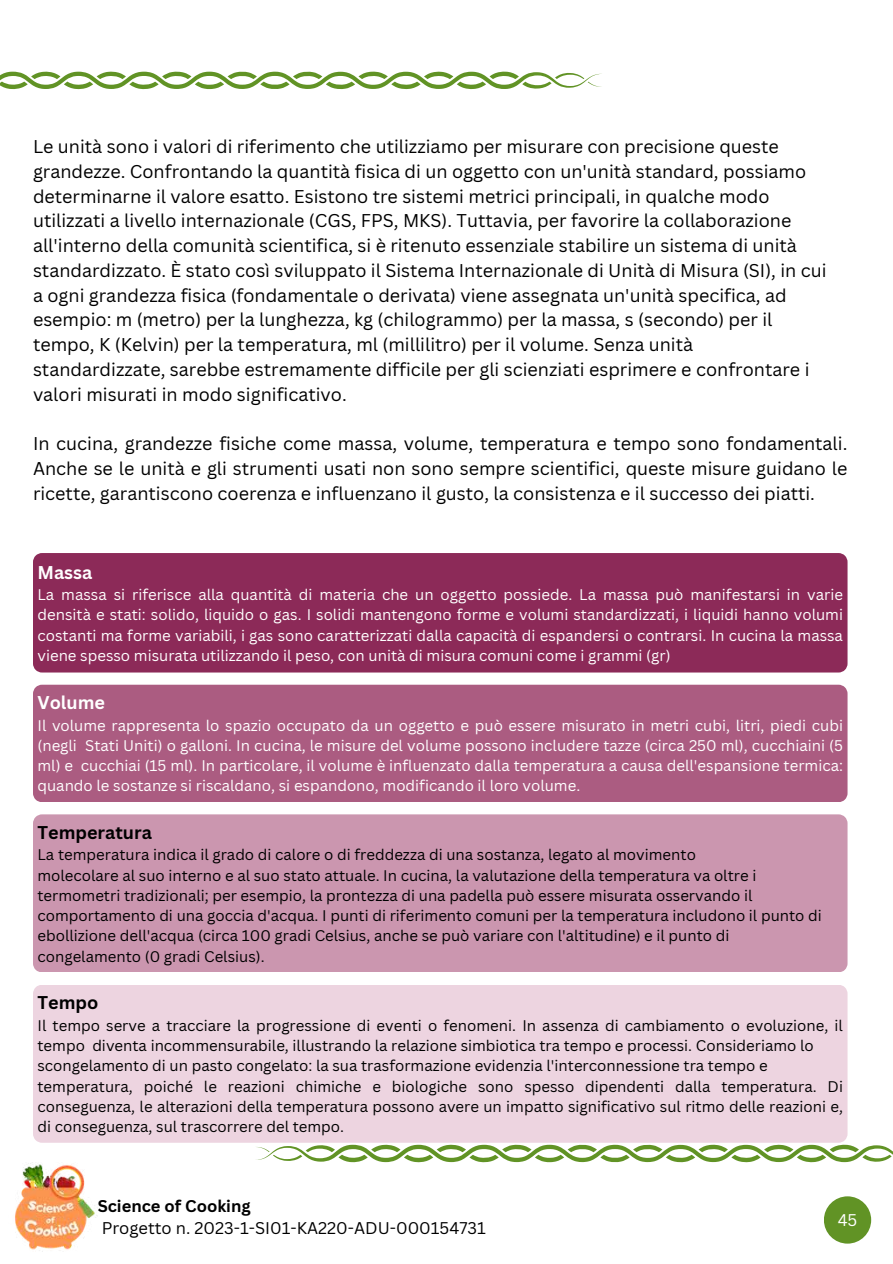
<style>
.page{position:relative;width:893px;height:1264px;background:#fff}
.page>*{position:absolute;margin:0;border:0;box-sizing:border-box;transform-origin:0 0}
.t1{font:18px/24.8px "Canva Sans";color:#000}
.t2{font:700 18px "Canva Sans";color:#000}
.t3{font:700 18px "Canva Sans";color:#fff}
.t4{font:16.5px "Canva Sans";color:#000}
.t5{font:700 16.5px "Canva Sans";color:#000}
.t6{font:16.5px "Canva Sans";color:#fff}
.t7{font:15px/20.2px "Canva Sans";color:#000}
.t8{font:15px/20.2px "Canva Sans";color:#fff;text-align:justify}
</style>
<div class="page">
<img style="left:15px;top:1162px;width:82px;height:89px">
<div style="left:823px;top:1196px;width:48px;height:47px;background:#619325;border-radius:50%"></div>
<svg style="left:256px;top:1144px;width:636px;height:18px"></svg>
<svg style="left:0;top:71px;width:602px;height:18px"></svg>
<div style="left:33px;top:553px;width:814px;height:119px;background:#8c2a58"></div>
<div style="left:33px;top:684px;width:814px;height:118px;background:#ab5c81"></div>
<div style="left:33px;top:814px;width:814px;height:158px;background:#cb96af"></div>
<div style="left:33px;top:985px;width:814px;height:157px;background:#edd4e0"></div>
<p class="t1" style="left:33px;top:134px;width:795px">Le unità sono i valori di riferimento che utilizziamo per misurare con precisione queste grandezze. Confrontando la quantità fisica di un oggetto con un'unità standard, possiamo determinarne il valore esatto. Esistono tre sistemi metrici principali, in qualche modo utilizzati a livello internazionale (CGS, FPS, MKS). Tuttavia, per favorire la collaborazione all'interno della comunità scientifica, si è ritenuto essenziale stabilire un sistema di unità standardizzato. È stato così sviluppato il Sistema Internazionale di Unità di Misura (SI), in cui a ogni grandezza fisica (fondamentale o derivata) viene assegnata un'unità specifica, ad esempio: m (metro) per la lunghezza, kg (chilogrammo) per la massa, s (secondo) per il tempo, K (Kelvin) per la temperatura, ml (millilitro) per il volume. Senza unità standardizzate, sarebbe estremamente difficile per gli scienziati esprimere e confrontare i valori misurati in modo significativo.</p>
<p class="t1" style="left:33px;top:431px;width:815px;text-align:justify">In cucina, grandezze fisiche come massa, volume, temperatura e tempo sono fondamentali.<br>Anche se le unità e gli strumenti usati non sono sempre scientifici, queste misure guidano le ricette, garantiscono coerenza e influenzano il gusto, la consistenza e il successo dei piatti.</p>
<p class="t3" style="left:37px;top:559px;width:56px">Massa</p>
<p class="t8" style="left:37px;top:584px;width:807px">La massa si riferisce alla quantità di materia che un oggetto possiede. La massa può manifestarsi in varie densità e stati: solido, liquido o gas. I solidi mantengono forme e volumi standardizzati, i liquidi hanno volumi costanti ma forme variabili, i gas sono caratterizzati dalla capacità di espandersi o contrarsi. In cucina la massa viene spesso misurata utilizzando il peso, con unità di misura comuni come i grammi (gr)</p>
<p class="t3" style="left:37px;top:690px;width:69px">Volume</p>
<p class="t8" style="left:37px;top:714px;width:807px">Il volume rappresenta lo spazio occupato da un oggetto e può essere misurato in metri cubi, litri, piedi cubi (negli Stati Uniti) o galloni. In cucina, le misure del volume possono includere tazze (circa 250 ml), cucchiaini (5 ml) e cucchiai (15 ml). In particolare, il volume è influenzato dalla temperatura a causa dell'espansione termica: quando le sostanze si riscaldano, si espandono, modificando il loro volume.</p>
<p class="t2" style="left:37px;top:819px;width:116px">Temperatura</p>
<p class="t7" style="left:37px;top:844px;width:785px">La temperatura indica il grado di calore o di freddezza di una sostanza, legato al movimento<br>molecolare al suo interno e al suo stato attuale. In cucina, la valutazione della temperatura va oltre i termometri tradizionali; per esempio, la prontezza di una padella può essere misurata osservando il comportamento di una goccia d'acqua. I punti di riferimento comuni per la temperatura includono il punto di ebollizione dell'acqua (circa 100 gradi Celsius, anche se può variare con l'altitudine) e il punto di congelamento (0 gradi Celsius).</p>
<p class="t2" style="left:37px;top:990px;width:62px">Tempo</p>
<p class="t7" style="left:37px;top:1014px;width:807px">Il tempo serve a tracciare la progressione di eventi o fenomeni. In assenza di cambiamento o evoluzione, il tempo diventa incommensurabile, illustrando la relazione simbiotica tra tempo e processi. Consideriamo lo scongelamento di un pasto congelato: la sua trasformazione evidenzia l'interconnessione tra tempo e temperatura, poiché le reazioni chimiche e biologiche sono spesso dipendenti dalla temperatura. Di conseguenza, le alterazioni della temperatura possono avere un impatto significativo sul ritmo delle reazioni e, di conseguenza, sul trascorrere del tempo.</p>
<p class="t5" style="left:98px;top:1193px;width:154px">Science of Cooking</p>
<p class="t4" style="left:102px;top:1216px;width:385px">Progetto n. 2023-1-SI01-KA220-ADU-000154731</p>
<p class="t6" style="left:837px;top:1207px;width:21px">45</p>
</div>
